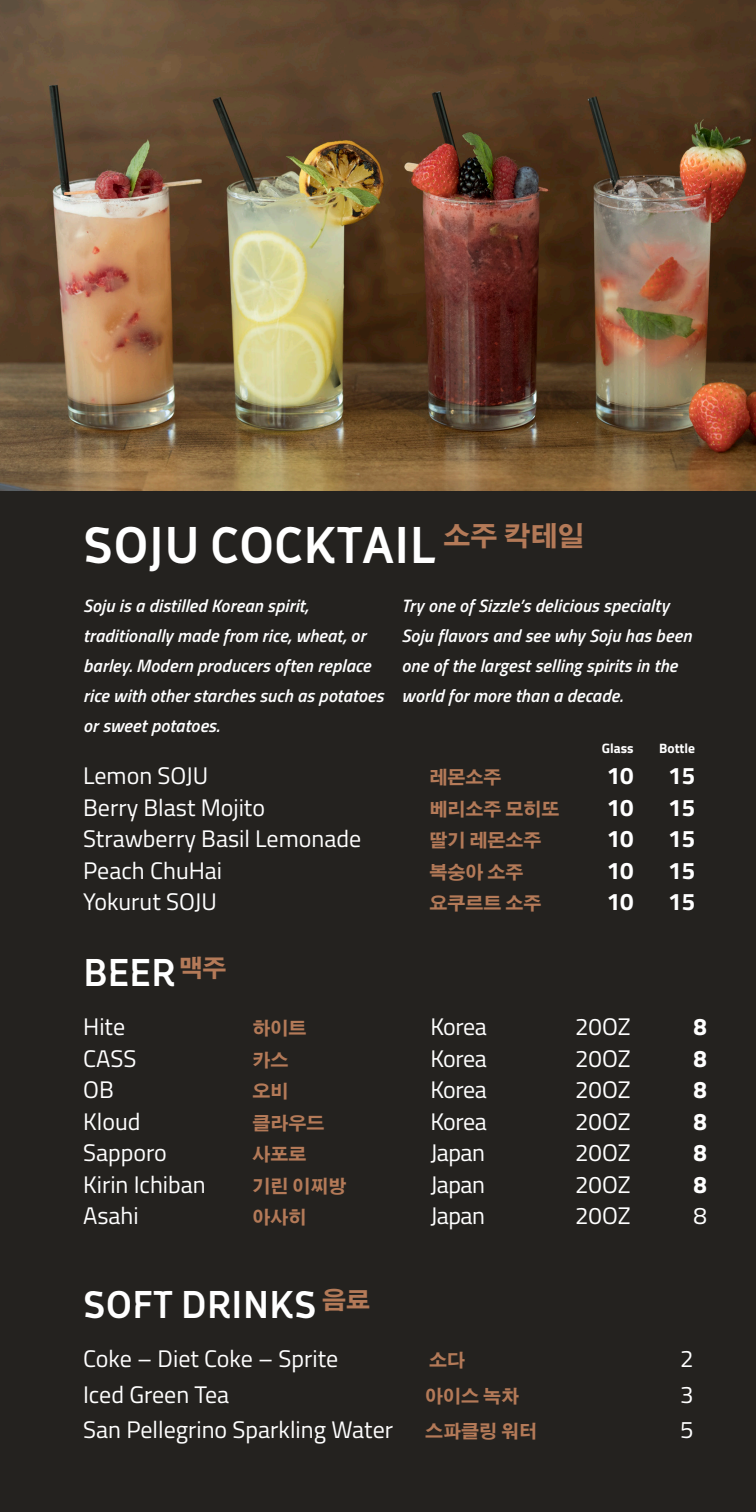
<style>
.page{position:relative;width:756px;height:1512px;background:#24221f}
.page>*{position:absolute;margin:0;border:0;box-sizing:border-box;transform-origin:0 0}
.t1{font:500 48px "Oceania Display";color:#fff}
.t2{font:500 36px "Oceania Display";color:#fff}
.t3{font:24px "Titillium Web";color:#fff}
.t4{font:700 24px "Titillium Web";color:#fff}
.t5{font:italic 600 18px/30px "Titillium Web";letter-spacing:.005em;color:#fff}
.t6{font:700 18px "Adobe Gothic Std";color:#b47a58}
.t7{font:700 13.65px "Titillium Web";color:#fff}
</style>
<div class="page">
<img style="left:0;top:0;width:756px;height:490px">
<p class="t1" style="left:83px;top:518px;width:503px">SOJU COCKTAIL <sup>소주</sup> <sup>칵테일</sup></p>
<p class="t5" style="left:83px;top:590px;width:302px">Soju is a distilled Korean spirit, traditionally made from rice, wheat, or barley. Modern producers often replace rice with other starches such as potatoes or sweet potatoes.</p>
<p class="t5" style="left:402px;top:590px;width:291px">Try one of Sizzle’s delicious specialty Soju flavors and see why Soju has been one of the largest selling spirits in the world for more than a decade.</p>
<p class="t7" style="left:602px;top:737px;width:33px">Glass</p>
<p class="t7" style="left:659px;top:737px;width:37px">Bottle</p>
<p class="t3" style="left:83px;top:758px;width:127px">Lemon SOJU</p>
<p class="t6" style="left:430px;top:767px;width:73px">레몬소주</p>
<p class="t4" style="left:607px;top:757px;width:28px">10</p>
<p class="t4" style="left:668px;top:757px;width:28px">15</p>
<p class="t3" style="left:83px;top:790px;width:183px">Berry Blast Mojito</p>
<p class="t6" style="left:430px;top:798px;width:131px">베리소주 모히또</p>
<p class="t4" style="left:607px;top:789px;width:28px">10</p>
<p class="t4" style="left:668px;top:789px;width:28px">15</p>
<p class="t3" style="left:83px;top:821px;width:280px">Strawberry Basil Lemonade</p>
<p class="t6" style="left:430px;top:830px;width:113px">딸기 레몬소주</p>
<p class="t4" style="left:607px;top:820px;width:28px">10</p>
<p class="t4" style="left:668px;top:820px;width:28px">15</p>
<p class="t3" style="left:83px;top:853px;width:141px">Peach ChuHai</p>
<p class="t6" style="left:430px;top:861px;width:95px">복숭아 소주</p>
<p class="t4" style="left:607px;top:852px;width:28px">10</p>
<p class="t4" style="left:668px;top:852px;width:28px">15</p>
<p class="t3" style="left:83px;top:884px;width:135px">Yokurut SOJU</p>
<p class="t6" style="left:430px;top:893px;width:113px">요쿠르트 소주</p>
<p class="t4" style="left:607px;top:883px;width:28px">10</p>
<p class="t4" style="left:668px;top:883px;width:28px">15</p>
<p class="t2" style="left:83px;top:953px;width:145px">BEER<sup>맥주</sup></p>
<p class="t3" style="left:83px;top:1009px;width:44px">Hite</p>
<p class="t6" style="left:253px;top:1018px;width:55px">하이트</p>
<p class="t3" style="left:430px;top:1009px;width:58px">Korea</p>
<p class="t3" style="left:575px;top:1009px;width:57px">20OZ</p>
<p class="t4" style="left:694px;top:1009px;width:15px">8</p>
<p class="t3" style="left:83px;top:1041px;width:55px">CASS</p>
<p class="t6" style="left:253px;top:1049px;width:37px">카스</p>
<p class="t3" style="left:430px;top:1041px;width:58px">Korea</p>
<p class="t3" style="left:575px;top:1041px;width:57px">20OZ</p>
<p class="t4" style="left:694px;top:1040px;width:15px">8</p>
<p class="t3" style="left:83px;top:1072px;width:32px">OB</p>
<p class="t6" style="left:253px;top:1081px;width:37px">오비</p>
<p class="t3" style="left:430px;top:1072px;width:58px">Korea</p>
<p class="t3" style="left:575px;top:1072px;width:57px">20OZ</p>
<p class="t4" style="left:694px;top:1072px;width:15px">8</p>
<p class="t3" style="left:83px;top:1104px;width:59px">Kloud</p>
<p class="t6" style="left:253px;top:1112px;width:73px">클라우드</p>
<p class="t3" style="left:430px;top:1104px;width:58px">Korea</p>
<p class="t3" style="left:575px;top:1104px;width:57px">20OZ</p>
<p class="t4" style="left:694px;top:1103px;width:15px">8</p>
<p class="t3" style="left:83px;top:1135px;width:85px">Sapporo</p>
<p class="t6" style="left:253px;top:1144px;width:55px">사포로</p>
<p class="t3" style="left:430px;top:1135px;width:56px">Japan</p>
<p class="t3" style="left:575px;top:1135px;width:57px">20OZ</p>
<p class="t4" style="left:694px;top:1135px;width:15px">8</p>
<p class="t3" style="left:83px;top:1167px;width:124px">Kirin Ichiban</p>
<p class="t6" style="left:253px;top:1175px;width:95px">기린 이찌방</p>
<p class="t3" style="left:430px;top:1167px;width:56px">Japan</p>
<p class="t3" style="left:575px;top:1167px;width:57px">20OZ</p>
<p class="t4" style="left:694px;top:1166px;width:15px">8</p>
<p class="t3" style="left:83px;top:1198px;width:57px">Asahi</p>
<p class="t6" style="left:253px;top:1207px;width:55px">아사히</p>
<p class="t3" style="left:430px;top:1198px;width:56px">Japan</p>
<p class="t3" style="left:575px;top:1198px;width:57px">20OZ</p>
<p class="t3" style="left:694px;top:1198px;width:15px">8</p>
<p class="t2" style="left:83px;top:1284px;width:288px">SOFT DRINKS <sup>음료</sup></p>
<p class="t3" style="left:83px;top:1341px;width:257px">Coke – Diet Coke – Sprite</p>
<p class="t6" style="left:429px;top:1349px;width:37px">소다</p>
<p class="t3" style="left:680px;top:1341px;width:15px">2</p>
<p class="t3" style="left:83px;top:1377px;width:148px">Iced Green Tea</p>
<p class="t6" style="left:425px;top:1385px;width:95px">아이스 녹차</p>
<p class="t3" style="left:680px;top:1377px;width:15px">3</p>
<p class="t3" style="left:83px;top:1412px;width:311px">San Pellegrino Sparkling Water</p>
<p class="t6" style="left:425px;top:1421px;width:113px">스파클링 워터</p>
<p class="t3" style="left:680px;top:1412px;width:15px">5</p>
</div>
